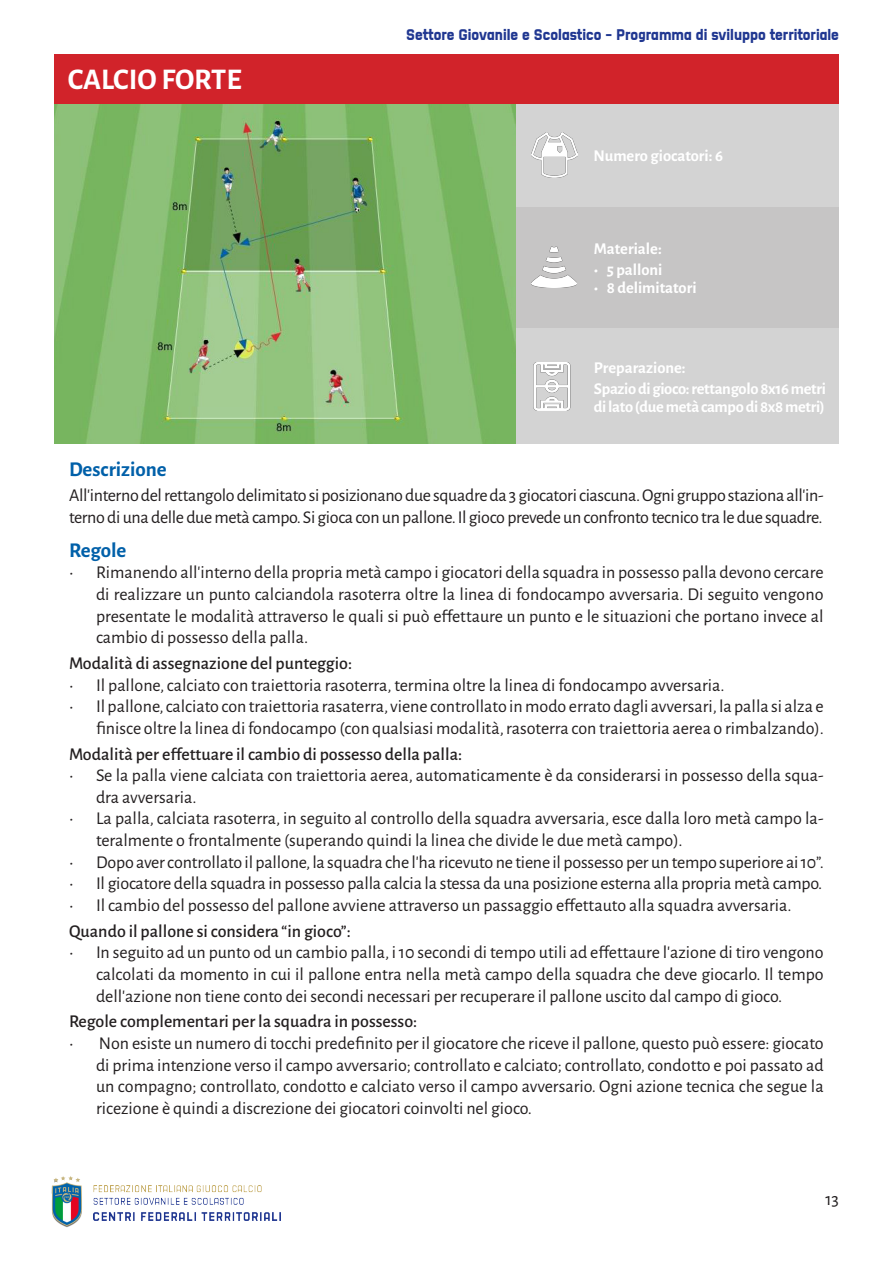
<style>
.page{position:relative;width:893px;height:1263px;background:#fff}
.page>*{position:absolute;margin:0;border:0;box-sizing:border-box;transform-origin:0 0}
.t1{font:700 30px "Alegreya Sans";color:#fff}
.t2{font:700 21px "Alegreya Sans";color:#0060a9}
.t3{font:18px/21.6px "Alegreya Sans";color:#231f20;text-align:justify}
.t4{font:18px/21.6px "Alegreya Sans";letter-spacing:-.02em;color:#231f20}
.t5{font:500 18px "Alegreya Sans";color:#231f20}
.t6{font:700 16.5px/18px "Alegreya Sans";letter-spacing:-.01em;color:#fff}
.t7{font:15px "FIGC Azzurri Bold";color:#203791}
</style>
<div class="page">
<img style="left:93px;top:1185px;width:187px;height:36px">
<img style="left:51px;top:1176px;width:31px;height:51px">
<div style="left:129px;top:328px;width:710px;height:116px;background:#d3d3d3"></div>
<div style="left:129px;top:207px;width:710px;height:121px;background:#c6c5c5"></div>
<div style="left:129px;top:105px;width:710px;height:102px;background:#d3d3d3"></div>
<div style="left:54px;top:54px;width:785px;height:50px;background:#d1232a"></div>
<img style="left:532px;top:132px;width:45px;height:46px">
<img style="left:54px;top:105px;width:462px;height:339px">
<img style="left:531px;top:247px;width:46px;height:41px">
<img style="left:533px;top:362px;width:38px;height:48px">
<p class="t1" style="left:68px;top:57px;width:175px">CALCIO FORTE</p>
<p class="t7" style="left:406px;top:26px;width:434px">Settore Giovanile e Scolastico - Programma di sviluppo territoriale</p>
<p class="t6" style="left:593px;top:145px;width:131px">Numero giocatori: 6</p>
<p class="t6" style="left:594px;top:239px;width:69px">Materiale:</p>
<p class="t6" style="left:594px;top:259px;width:70px">• 5 palloni</p>
<p class="t6" style="left:594px;top:277px;width:104px">• 8 delimitatori</p>
<p class="t6" style="left:594px;top:358px;width:93px">Preparazione:</p>
<p class="t6" style="left:594px;top:379px;width:234px">Spazio di gioco: rettangolo 8x16 metri di lato (due metà campo di 8x8 metri)</p>
<p class="t2" style="left:69px;top:453px;width:99px">Descrizione</p>
<p class="t4" style="left:69px;top:484px;width:756px">All’interno del rettangolo delimitato si posizionano due squadre da 3 giocatori ciascuna. Ogni gruppo staziona all’in&shy;terno di una delle due metà campo. Si gioca con un pallone. Il gioco prevede un confronto tecnico tra le due squadre.</p>
<p class="t2" style="left:69px;top:535px;width:59px">Regole</p>
<p class="t3" style="left:96px;top:561px;width:729px;text-indent:-27px">• Rimanendo all’interno della propria metà campo i giocatori della squadra in possesso palla devono cercare di realizzare un punto calciandola rasoterra oltre la linea di fondocampo avversaria. Di seguito vengono presentate le modalità attraverso le quali si può effettaure un punto e le situazioni che portano invece al cambio di possesso della palla.</p>
<p class="t5" style="left:69px;top:651px;width:285px">Modalità di assegnazione del punteggio:</p>
<p class="t3" style="left:69px;top:673px;width:657px">• Il pallone, calciato con traiettoria rasoterra, termina oltre la linea di fondocampo avversaria.</p>
<p class="t3" style="left:69px;top:695px;width:756px;text-align:right">• Il pallone, calciato con traiettoria rasaterra, viene controllato in modo errato dagli avversari, la palla si alza e finisce oltre la linea di fondocampo (con qualsiasi modalità, rasoterra con traiettoria aerea o rimbalzando).</p>
<p class="t5" style="left:69px;top:741px;width:395px">Modalità per effettuare il cambio di possesso della palla:</p>
<p class="t3" style="left:96px;top:764px;width:729px;text-indent:-27px">• Se la palla viene calciata con traiettoria aerea, automaticamente è da considerarsi in possesso della squa&shy;dra avversaria.</p>
<p class="t3" style="left:96px;top:807px;width:729px;text-indent:-27px">• La palla, calciata rasoterra, in seguito al controllo della squadra avversaria, esce dalla loro metà campo la&shy;teralmente o frontalmente (superando quindi la linea che divide le due metà campo).</p>
<p class="t3" style="left:69px;top:850px;width:756px">• Dopo aver controllato il pallone, la squadra che l’ha ricevuto ne tiene il possesso per un tempo superiore ai 10”.</p>
<p class="t3" style="left:69px;top:872px;width:755px">• Il giocatore della squadra in possesso palla calcia la stessa da una posizione esterna alla propria metà campo.</p>
<p class="t3" style="left:69px;top:893px;width:724px">• Il cambio del possesso del pallone avviene attraverso un passaggio effettauto alla squadra avversaria.</p>
<p class="t5" style="left:69px;top:918px;width:283px">Quando il pallone si considera “in gioco”:</p>
<p class="t3" style="left:96px;top:941px;width:729px;text-indent:-27px">• In seguito ad un punto od un cambio palla, i 10 secondi di tempo utili ad effettaure l’azione di tiro vengono calcolati da momento in cui il pallone entra nella metà campo della squadra che deve giocarlo. Il tempo dell’azione non tiene conto dei secondi necessari per recuperare il pallone uscito dal campo di gioco.</p>
<p class="t5" style="left:69px;top:1009px;width:350px">Regole complementari per la squadra in possesso:</p>
<p class="t3" style="left:96px;top:1031px;width:729px;text-indent:-27px">• Non esiste un numero di tocchi predefinito per il giocatore che riceve il pallone, questo può essere: giocato di prima intenzione verso il campo avversario; controllato e calciato; controllato, condotto e poi passato ad un compagno; controllato, condotto e calciato verso il campo avversario. Ogni azione tecnica che segue la ricezione è quindi a discrezione dei giocatori coinvolti nel gioco.</p>
<p class="t3" style="left:825px;top:1188px;width:15px">13</p>
</div>
